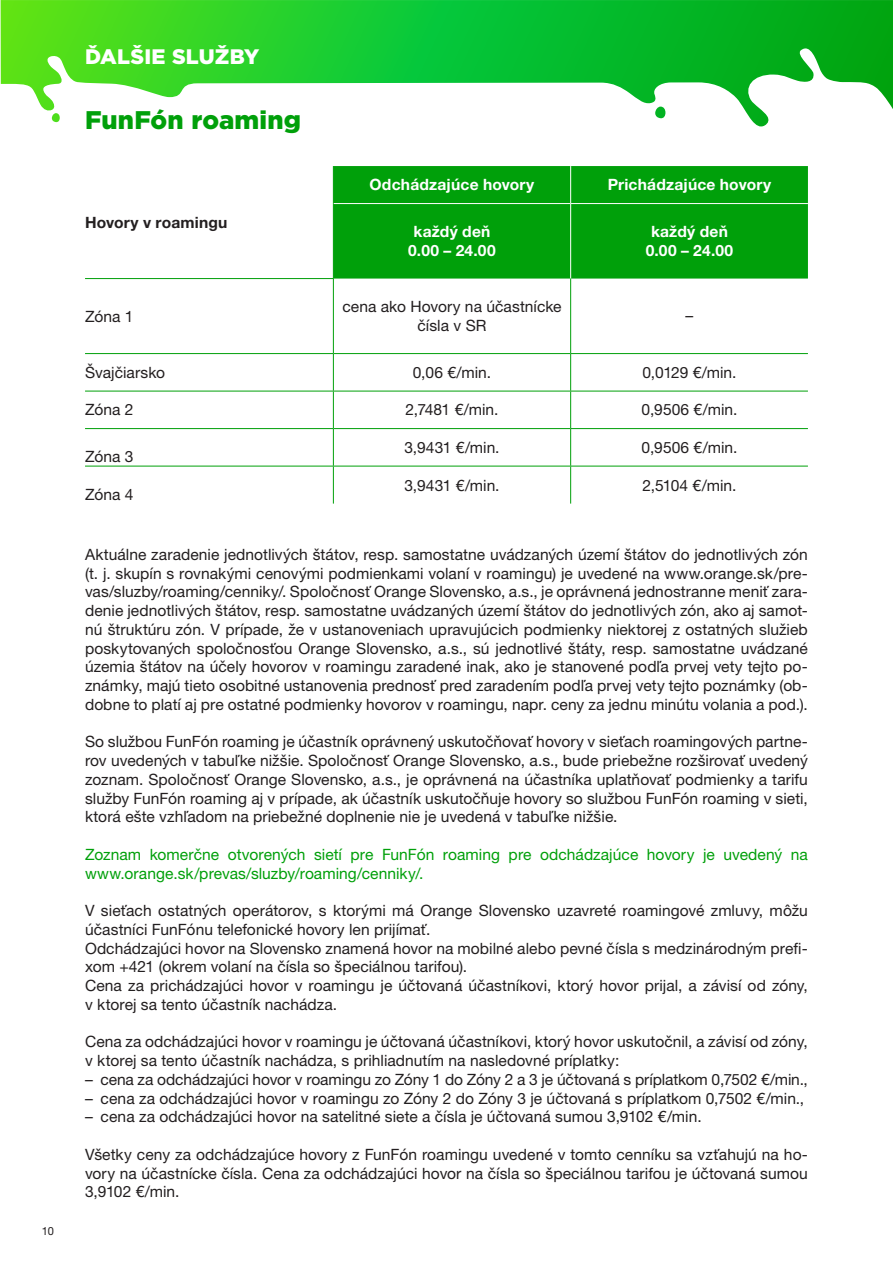
<style>
.page{position:relative;width:893px;height:1263px;background:#fff}
.page>*{position:absolute;margin:0;border:0;box-sizing:border-box;transform-origin:0 0}
.HDL_17_b{font:900 25.5px "Gotham";letter-spacing:.005em;color:#00a00a}
.HDL_Kaptioly{font:900 21px "Gotham";letter-spacing:.01em;color:#fff}
.Text_10_4_b{font:15.6px/18.8px "Helvetica Neue LT Pro";color:#231f20}
.TEXT_TAB_10_4_b{font:15.6px/18.8px "Helvetica Neue LT Pro";color:#231f20;text-align:center}
.Text_10_4_b-2{font:15.6px/18.8px "Helvetica Neue LT Pro";color:#00a00a}
.TEXT_TAB_10_4_b-2{font:700 15.6px "Helvetica Neue LT Pro";letter-spacing:.01em;color:#fff}
.TEXT_TAB_10_4_b-3{font:700 15.6px "Helvetica Neue LT Pro";letter-spacing:.01em;color:#231f20}
.t1{font:11.25px "Helvetica Neue LT Pro";color:#231f20}
</style>
<div class="page">
<svg style="left:1px;top:0;width:892px;height:127px"></svg>
<div style="left:334px;top:166px;width:474px;height:113px;background:#00a00a"></div>
<hr style="left:85px;top:278px;width:249px;height:1px;background:#00a00a">
<hr style="left:85px;top:353px;width:248px;height:1px;background:#00a00a">
<hr style="left:333px;top:354px;width:1px;height:37px;background:#00a00a">
<hr style="left:570px;top:354px;width:1px;height:37px;background:#00a00a">
<hr style="left:85px;top:391px;width:248px;height:1px;background:#00a00a">
<hr style="left:333px;top:391px;width:238px;height:1px;background:#00a00a">
<hr style="left:333px;top:391px;width:1px;height:37px;background:#00a00a">
<hr style="left:571px;top:391px;width:237px;height:1px;background:#00a00a">
<hr style="left:570px;top:391px;width:1px;height:37px;background:#00a00a">
<hr style="left:85px;top:428px;width:248px;height:1px;background:#00a00a">
<hr style="left:333px;top:428px;width:238px;height:1px;background:#00a00a">
<hr style="left:333px;top:429px;width:1px;height:37px;background:#00a00a">
<hr style="left:571px;top:428px;width:237px;height:1px;background:#00a00a">
<hr style="left:570px;top:429px;width:1px;height:37px;background:#00a00a">
<hr style="left:85px;top:466px;width:248px;height:1px;background:#00a00a">
<hr style="left:333px;top:466px;width:238px;height:1px;background:#00a00a">
<hr style="left:333px;top:466px;width:1px;height:38px;background:#00a00a">
<hr style="left:571px;top:466px;width:237px;height:1px;background:#00a00a">
<hr style="left:570px;top:466px;width:1px;height:38px;background:#00a00a">
<hr style="left:333px;top:166px;width:1px;height:38px;background:#00a00a">
<hr style="left:333px;top:204px;width:1px;height:74px;background:#00a00a">
<hr style="left:570px;top:166px;width:1px;height:37px;background:#fff">
<hr style="left:334px;top:203px;width:237px;height:1px;background:#fff">
<hr style="left:571px;top:203px;width:237px;height:1px;background:#fff">
<hr style="left:570px;top:204px;width:1px;height:75px;background:#fff">
<hr style="left:333px;top:279px;width:1px;height:74px;background:#00a00a">
<hr style="left:570px;top:279px;width:1px;height:74px;background:#00a00a">
<hr style="left:333px;top:353px;width:238px;height:1px;background:#00a00a">
<hr style="left:571px;top:353px;width:237px;height:1px;background:#00a00a">
<p class="t1" style="left:42px;top:1224px;width:14px">10</p>
<p class="HDL_Kaptioly" style="left:85px;top:42px;width:176px">ĎALŠIE SLUŽBY</p>
<p class="HDL_17_b" style="left:85px;top:102px;width:217px">FunFón roaming</p>
<p class="TEXT_TAB_10_4_b-3" style="left:85px;top:212px;width:144px">Hovory v roamingu</p>
<p class="TEXT_TAB_10_4_b-2" style="left:370px;top:175px;width:166px">Odchádzajúce hovory</p>
<p class="TEXT_TAB_10_4_b-2" style="left:608px;top:175px;width:165px">Prichádzajúce hovory</p>
<p class="TEXT_TAB_10_4_b-2" style="left:414px;top:222px;width:78px">každý deň</p>
<p class="TEXT_TAB_10_4_b-2" style="left:408px;top:241px;width:89px">0.00 – 24.00</p>
<p class="TEXT_TAB_10_4_b-2" style="left:651px;top:222px;width:78px">každý deň</p>
<p class="TEXT_TAB_10_4_b-2" style="left:646px;top:241px;width:89px">0.00 – 24.00</p>
<p class="TEXT_TAB_10_4_b" style="left:85px;top:306px;width:50px">Zóna 1</p>
<p class="TEXT_TAB_10_4_b" style="left:342px;top:297px;width:221px">cena ako Hovory na účastnícke čísla v SR</p>
<p class="TEXT_TAB_10_4_b" style="left:686px;top:306px;width:9px">–</p>
<p class="TEXT_TAB_10_4_b" style="left:85px;top:363px;width:82px">Švajčiarsko</p>
<p class="TEXT_TAB_10_4_b" style="left:413px;top:363px;width:80px">0,06 €/min.</p>
<p class="TEXT_TAB_10_4_b" style="left:642px;top:363px;width:96px">0,0129 €/min.</p>
<p class="TEXT_TAB_10_4_b" style="left:85px;top:400px;width:50px">Zóna 2</p>
<p class="TEXT_TAB_10_4_b" style="left:406px;top:400px;width:94px">2,7481 €/min.</p>
<p class="TEXT_TAB_10_4_b" style="left:642px;top:400px;width:97px">0,9506 €/min.</p>
<p class="TEXT_TAB_10_4_b" style="left:85px;top:447px;width:50px">Zóna 3</p>
<p class="TEXT_TAB_10_4_b" style="left:404px;top:438px;width:97px">3,9431 €/min.</p>
<p class="TEXT_TAB_10_4_b" style="left:642px;top:438px;width:97px">0,9506 €/min.</p>
<p class="TEXT_TAB_10_4_b" style="left:85px;top:485px;width:50px">Zóna 4</p>
<p class="TEXT_TAB_10_4_b" style="left:404px;top:475px;width:97px">3,9431 €/min.</p>
<p class="TEXT_TAB_10_4_b" style="left:642px;top:475px;width:95px">2,5104 €/min.</p>
<p class="Text_10_4_b" style="left:85px;top:545px;width:724px;text-align:justify">Aktuálne zaradenie jednotlivých štátov, resp. samostatne uvádzaných území štátov do jednotlivých zón (t. j. skupín s rovnakými cenovými podmienkami volaní v roamingu) je uvedené na www.orange.sk/pre&shy;vas/sluzby/roaming/cenniky/. Spoločnosť Orange Slovensko, a.s., je oprávnená jednostranne meniť zara&shy;denie jednotlivých štátov, resp. samostatne uvádzaných území štátov do jednotlivých zón, ako aj samot&shy;nú štruktúru zón. V prípade, že v ustanoveniach upravujúcich podmienky niektorej z ostatných služieb poskytovaných spoločnosťou Orange Slovensko, a.s., sú jednotlivé štáty, resp. samostatne uvádzané územia štátov na účely hovorov v roamingu zaradené inak, ako je stanovené podľa prvej vety tejto po&shy;známky, majú tieto osobitné ustanovenia prednosť pred zaradením podľa prvej vety tejto poznámky (ob&shy;dobne to platí aj pre ostatné podmienky hovorov v roamingu, napr. ceny za jednu minútu volania a pod.).</p>
<p class="Text_10_4_b" style="left:85px;top:732px;width:724px;text-align:justify">So službou FunFón roaming je účastník oprávnený uskutočňovať hovory v sieťach roamingových partne&shy;rov uvedených v tabuľke nižšie. Spoločnosť Orange Slovensko, a.s., bude priebežne rozširovať uvedený zoznam. Spoločnosť Orange Slovensko, a.s., je oprávnená na účastníka uplatňovať podmienky a tarifu služby FunFón roaming aj v prípade, ak účastník uskutočňuje hovory so službou FunFón roaming v sieti, ktorá ešte vzhľadom na priebežné doplnenie nie je uvedená v tabuľke nižšie.</p>
<p class="Text_10_4_b-2" style="left:85px;top:845px;width:724px">Zoznam komerčne otvorených sietí pre FunFón roaming pre odchádzajúce hovory je uvedený na www.orange.sk/prevas/sluzby/roaming/cenniky/.</p>
<p class="Text_10_4_b" style="left:85px;top:901px;width:724px">V sieťach ostatných operátorov, s ktorými má Orange Slovensko uzavreté roamingové zmluvy, môžu účastníci FunFónu telefonické hovory len prijímať.</p>
<p class="Text_10_4_b" style="left:85px;top:938px;width:724px">Odchádzajúci hovor na Slovensko znamená hovor na mobilné alebo pevné čísla s medzinárodným prefi&shy;xom +421 (okrem volaní na čísla so špeciálnou tarifou).</p>
<p class="Text_10_4_b" style="left:85px;top:976px;width:724px">Cena za prichádzajúci hovor v roamingu je účtovaná účastníkovi, ktorý hovor prijal, a závisí od zóny, v ktorej sa tento účastník nachádza.</p>
<p class="Text_10_4_b" style="left:85px;top:1032px;width:724px">Cena za odchádzajúci hovor v roamingu je účtovaná účastníkovi, ktorý hovor uskutočnil, a závisí od zóny, v ktorej sa tento účastník nachádza, s prihliadnutím na nasledovné príplatky:</p>
<p class="Text_10_4_b" style="left:85px;top:1070px;width:724px">– cena za odchádzajúci hovor v roamingu zo Zóny 1 do Zóny 2 a 3 je účtovaná s príplatkom 0,7502 €/min.,</p>
<p class="Text_10_4_b" style="left:85px;top:1088px;width:721px">– cena za odchádzajúci hovor v roamingu zo Zóny 2 do Zóny 3 je účtovaná s príplatkom 0,7502 €/min.,</p>
<p class="Text_10_4_b" style="left:85px;top:1107px;width:618px">– cena za odchádzajúci hovor na satelitné siete a čísla je účtovaná sumou 3,9102 €/min.</p>
<p class="Text_10_4_b" style="left:85px;top:1145px;width:724px;text-align:justify">Všetky ceny za odchádzajúce hovory z FunFón roamingu uvedené v tomto cenníku sa vzťahujú na ho&shy;vory na účastnícke čísla. Cena za odchádzajúci hovor na čísla so špeciálnou tarifou je účtovaná sumou 3,9102 €/min.</p>
</div>
